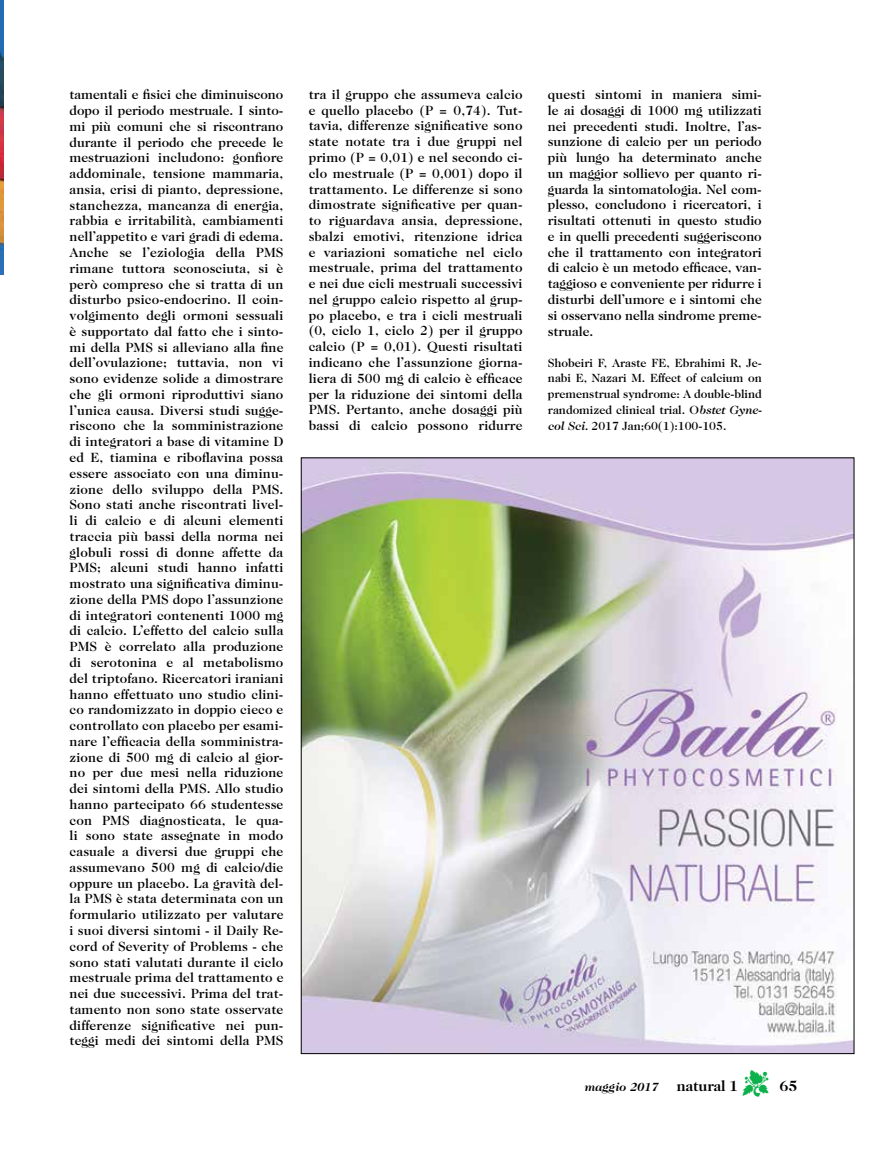
<style>
.page{position:relative;width:893px;height:1149px;background:#fff}
.page>*{position:absolute;margin:0;border:0;box-sizing:border-box;transform-origin:0 0}
.t1{font:700 15px "Caslon Two Twenty Four";color:#000}
.t2{font:500 13.5px/15.8px "Caslon Two Twenty Four";letter-spacing:.01em;color:#000;text-align:justify}
.t3{font:500 12px/15.8px "Caslon Two Twenty Four";letter-spacing:-.005em;color:#000;text-align:justify}
.t4{font:italic 700 12px "Caslon Two Twenty Four";color:#000}
.s1{font-style:italic}
.s2{color:#0db14b}
</style>
<div class="page">
<svg style="left:3px;top:0;width:1px;height:274px"></svg>
<img style="left:0;top:0;width:3px;height:274px">
<img style="left:303px;top:459px;width:549px;height:592px">
<p class="t2" style="left:70px;top:87px;width:215px">tamentali e fisici che diminuiscono dopo il periodo mestruale. I sinto&shy;mi più comuni che si riscontrano durante il periodo che precede le mestruazioni includono: gonfiore addominale, tensione mammaria, ansia, crisi di pianto, depressione, stanchezza, mancanza di energia, rabbia e irritabilità, cambiamenti nell’appetito e vari gradi di edema.<br>Anche se l’eziologia della PMS rimane tuttora sconosciuta, si è però compreso che si tratta di un disturbo psico-endocrino. Il coin&shy;volgimento degli ormoni sessuali è supportato dal fatto che i sinto&shy;mi della PMS si alleviano alla fine dell’ovulazione; tuttavia, non vi sono evidenze solide a dimostrare che gli ormoni riproduttivi siano l’unica causa. Diversi studi sugge&shy;riscono che la somministrazione di integratori a base di vitamine D ed E, tiamina e riboflavina possa essere associato con una diminu&shy;zione dello sviluppo della PMS.<br>Sono stati anche riscontrati livel&shy;li di calcio e di alcuni elementi traccia più bassi della norma nei globuli rossi di donne affette da PMS; alcuni studi hanno infatti mostrato una significativa diminu&shy;zione della PMS dopo l’assunzione di integratori contenenti 1000 mg di calcio. L’effetto del calcio sulla PMS è correlato alla produzione di serotonina e al metabolismo del triptofano. Ricercatori iraniani hanno effettuato uno studio clini&shy;co randomizzato in doppio cieco e controllato con placebo per esami&shy;nare l’efficacia della somministra&shy;zione di 500 mg di calcio al gior&shy;no per due mesi nella riduzione dei sintomi della PMS. Allo studio hanno partecipato 66 studentesse con PMS diagnosticata, le qua&shy;li sono state assegnate in modo casuale a diversi due gruppi che assumevano 500 mg di calcio/die oppure un placebo. La gravità del&shy;la PMS è stata determinata con un formulario utilizzato per valutare i suoi diversi sintomi - il Daily Re&shy;cord of Severity of Problems - che sono stati valutati durante il ciclo mestruale prima del trattamento e nei due successivi. Prima del trat&shy;tamento non sono state osservate differenze significative nei pun&shy;teggi medi dei sintomi della PMS</p>
<p class="t2" style="left:309px;top:86px;width:215px">tra il gruppo che assumeva calcio e quello placebo (P = 0,74). Tut&shy;tavia, differenze significative sono state notate tra i due gruppi nel primo (P = 0,01) e nel secondo ci&shy;clo mestruale (P = 0,001) dopo il trattamento. Le differenze si sono dimostrate significative per quan&shy;to riguardava ansia, depressione, sbalzi emotivi, ritenzione idrica e variazioni somatiche nel ciclo mestruale, prima del trattamento e nei due cicli mestruali successivi nel gruppo calcio rispetto al grup&shy;po placebo, e tra i cicli mestruali (0, ciclo 1, ciclo 2) per il gruppo calcio (P = 0,01). Questi risultati indicano che l’assunzione giorna&shy;liera di 500 mg di calcio è efficace per la riduzione dei sintomi della PMS. Pertanto, anche dosaggi più bassi di calcio possono ridurre</p>
<p class="t2" style="left:548px;top:86px;width:215px">questi sintomi in maniera simi&shy;le ai dosaggi di 1000 mg utilizzati nei precedenti studi. Inoltre, l’as&shy;sunzione di calcio per un periodo più lungo ha determinato anche un maggior sollievo per quanto ri&shy;guarda la sintomatologia. Nel com&shy;plesso, concludono i ricercatori, i risultati ottenuti in questo studio e in quelli precedenti suggeriscono che il trattamento con integratori di calcio è un metodo efficace, van&shy;taggioso e conveniente per ridurre i disturbi dell’umore e i sintomi che si osservano nella sindrome preme&shy;struale.</p>
<p class="t3" style="left:548px;top:354px;width:215px">Shobeiri F, Araste FE, Ebrahimi R, Je&shy;nabi E, Nazari M. Effect of calcium on premenstrual syndrome: A double-blind randomized clinical trial. O<span class="s1">bstet Gyne&shy;col Sci.</span> 2017 Jan;60(1):100-105.</p>
<p class="t4" style="left:584px;top:1079px;width:76px">maggio 2017</p>
<p class="t1" style="left:677px;top:1076px;width:122px">natural 1 <span class="s2">▼</span> 65</p>
</div>
